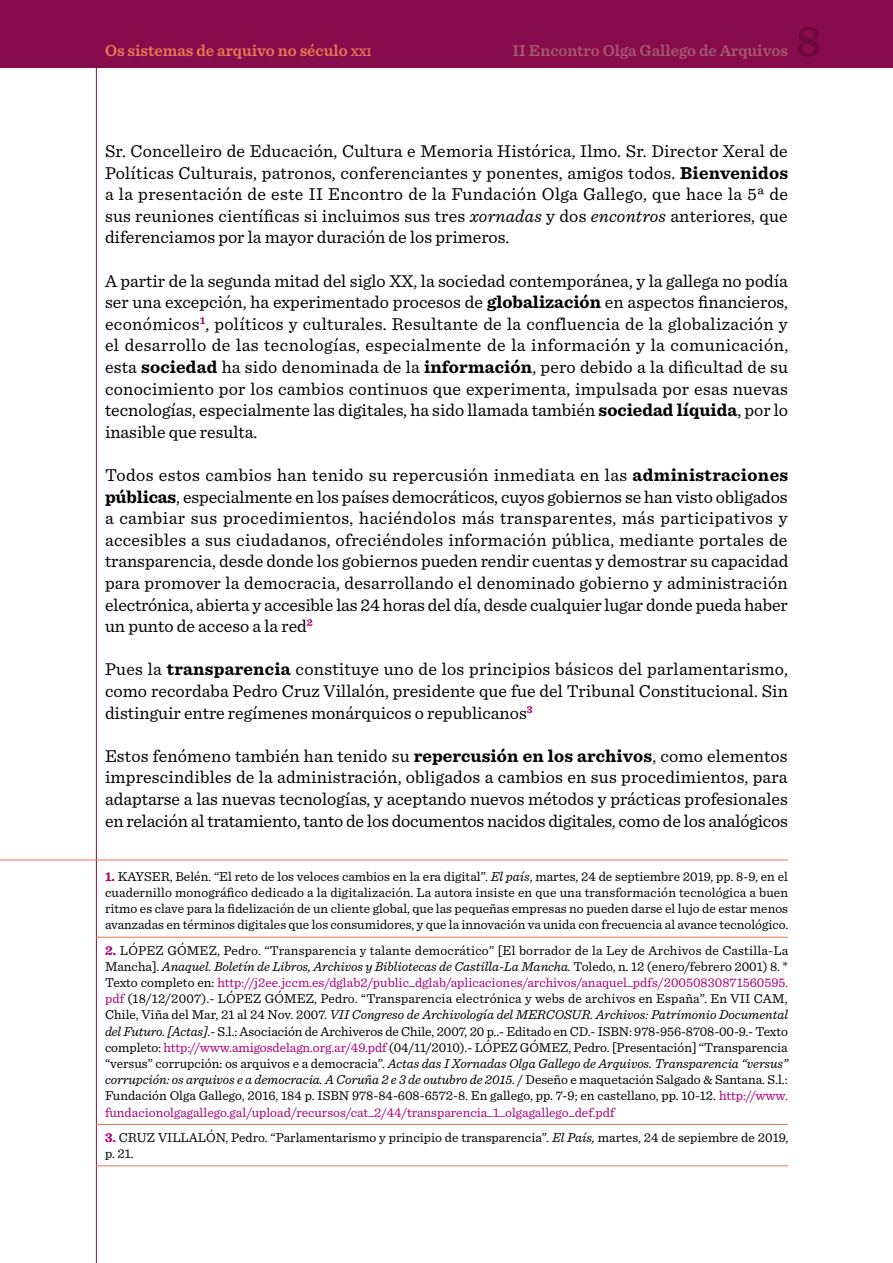
<style>
.page{position:relative;width:893px;height:1263px;background:#fff}
.page>*{position:absolute;margin:0;border:0;box-sizing:border-box;transform-origin:0 0}
.t1{font:600 45px "Sentinel";color:#6d083c}
.t2{font:18px/21.6px "Sentinel";color:#000;text-align:justify}
.t3{font:600 16.5px "Sentinel";color:#a65874}
.t4{font:600 16.5px "Sentinel";color:#ed7854}
.t5{font:13.5px/16.2px "Sentinel";color:#000;text-align:justify}
.s1{font-size:11.55px}
.s2{font-weight:700}
.s3{font-style:italic}
.s4{font-weight:700;color:#aa007a}
.s5{color:#aa007a}
</style>
<div class="page">
<div style="left:0;top:0;width:893px;height:68px;background:#880c4b"></div>
<hr style="left:96px;top:68px;width:1px;height:1195px;background:#880c4b">
<hr style="left:0;top:860px;width:788px;height:1px;background:#ed7854">
<hr style="left:96px;top:937px;width:692px;height:1px;background:#ed7854">
<hr style="left:96px;top:1124px;width:692px;height:1px;background:#ed7854">
<hr style="left:96px;top:1165px;width:692px;height:1px;background:#ed7854">
<p class="t4" style="left:105px;top:38px;width:268px">Os sistemas de arquivo no século <span class="s1">xxi</span></p>
<p class="t3" style="left:512px;top:38px;width:277px">II Encontro Olga Gallego de Arquivos</p>
<h1 class="t1" style="left:796px;top:7px;width:27px">8</h1>
<p class="t2" style="left:105px;top:139px;width:685px">Sr. Concelleiro de Educación, Cultura e Memoria Histórica, Ilmo. Sr. Director Xeral de Políticas Culturais, patronos, conferenciantes y ponentes, amigos todos. <span class="s2">Bienvenidos </span>a la presentación de este II Encontro de la Fundación Olga Gallego, que hace la 5ª de sus reuniones científicas si incluimos sus tres <span class="s3">xornadas</span> y dos <span class="s3">encontros</span> anteriores, que diferenciamos por la mayor duración de los primeros.</p>
<p class="t2" style="left:105px;top:269px;width:685px">A partir de la segunda mitad del siglo XX, la sociedad contemporánea, y la gallega no podía ser una excepción, ha experimentado procesos de <span class="s2">globalización</span> en aspectos financieros, económicos<sup>1</sup>, políticos y culturales. Resultante de la confluencia de la globalización y el desarrollo de las tecnologías, especialmente de la información y la comunicación, esta <span class="s2">sociedad</span> ha sido denominada de la <span class="s2">información</span>, pero debido a la dificultad de su conocimiento por los cambios continuos que experimenta, impulsada por esas nuevas tecnologías, especialmente las digitales, ha sido llamada también <span class="s2">sociedad líquida</span>, por lo inasible que resulta.</p>
<p class="t2" style="left:105px;top:463px;width:685px">Todos estos cambios han tenido su repercusión inmediata en las <span class="s2">administraciones públicas</span>, especialmente en los países democráticos, cuyos gobiernos se han visto obligados a cambiar sus procedimientos, haciéndolos más transparentes, más participativos y accesibles a sus ciudadanos, ofreciéndoles información pública, mediante portales de transparencia, desde donde los gobiernos pueden rendir cuentas y demostrar su capacidad para promover la democracia, desarrollando el denominado gobierno y administración electrónica, abierta y accesible las 24 horas del día, desde cualquier lugar donde pueda haber un punto de acceso a la red<sup>2</sup></p>
<p class="t2" style="left:105px;top:657px;width:684px">Pues la <span class="s2">transparencia</span> constituye uno de los principios básicos del parlamentarismo, como recordaba Pedro Cruz Villalón, presidente que fue del Tribunal Constitucional. Sin distinguir entre regímenes monárquicos o republicanos<sup>3</sup></p>
<p class="t2" style="left:105px;top:744px;width:685px">Estos fenómeno también han tenido su <span class="s2">repercusión en los archivos</span>, como elementos imprescindibles de la administración, obligados a cambios en sus procedimientos, para adaptarse a las nuevas tecnologías, y aceptando nuevos métodos y prácticas profesionales en relación al tratamiento, tanto de los documentos nacidos digitales, como de los analógicos</p>
<p class="t5" style="left:105px;top:867px;width:685px"><span class="s4">1.</span> KAYSER, Belén. “El reto de los veloces cambios en la era digital”. <span class="s3">El país</span>, martes, 24 de septiembre 2019, pp. 8-9, en el cuadernillo monográfico dedicado a la digitalización. La autora insiste en que una transformación tecnológica a buen ritmo es clave para la fidelización de un cliente global, que las pequeñas empresas no pueden darse el lujo de estar menos avanzadas en términos digitales que los consumidores, y que la innovación va unida con frecuencia al avance tecnológico.</p>
<p class="t5" style="left:105px;top:941px;width:685px"><span class="s4">2.</span> LÓPEZ GÓMEZ, Pedro. “Transparencia y talante democrático” [El borrador de la Ley de Archivos de Castilla-La Mancha]. <span class="s3">Anaquel. Boletín de Libros, Archivos y Bibliotecas de Castilla-La Mancha.</span> Toledo, n. 12 (enero/febrero 2001) 8. * Texto completo en: <span class="s5">http://j2ee.jccm.es/dglab2/public_dglab/aplicaciones/archivos/anaquel_pdfs/20050830871560595. pdf</span> (18/12/2007).- LÓPEZ GÓMEZ, Pedro. “Transparencia electrónica y webs de archivos en España”. En VII CAM, Chile, Viña del Mar, 21 al 24 Nov. 2007. <span class="s3">VII Congreso de Archivología del MERCOSUR. Archivos: Patrimonio Documental del Futuro. [Actas]</span>.- S.l.: Asociación de Archiveros de Chile, 2007, 20 p..- Editado en CD.- ISBN: 978-956-8708-00-9.- Texto completo: <span class="s5">http://www.amigosdelagn.org.ar/49.pdf</span> (04/11/2010).- LÓPEZ GÓMEZ, Pedro. [Presentación] “Transparencia “versus” corrupción: os arquivos e a democracia”. <span class="s3">Actas das I Xornadas Olga Gallego de Arquivos. Transparencia “versus” corrupción: os arquivos e a democracia. A Coruña 2 e 3 de outubro de 2015.</span> / Deseño e maquetación Salgado &amp; Santana. S.l.:<br>Fundación Olga Gallego, 2016, 184 p. ISBN 978-84-608-6572-8. En gallego, pp. 7-9; en castellano, pp. 10-12. <span class="s5">http://www. fundacionolgagallego.gal/upload/recursos/cat_2/44/transparencia_1_olgagallego_def.pdf</span></p>
<p class="t5" style="left:105px;top:1128px;width:685px"><span class="s4">3.</span> CRUZ VILLALÓN, Pedro. “Parlamentarismo y principio de transparencia”. <span class="s3">El País,</span> martes, 24 de sepiembre de 2019, p. 21.</p>
</div>
